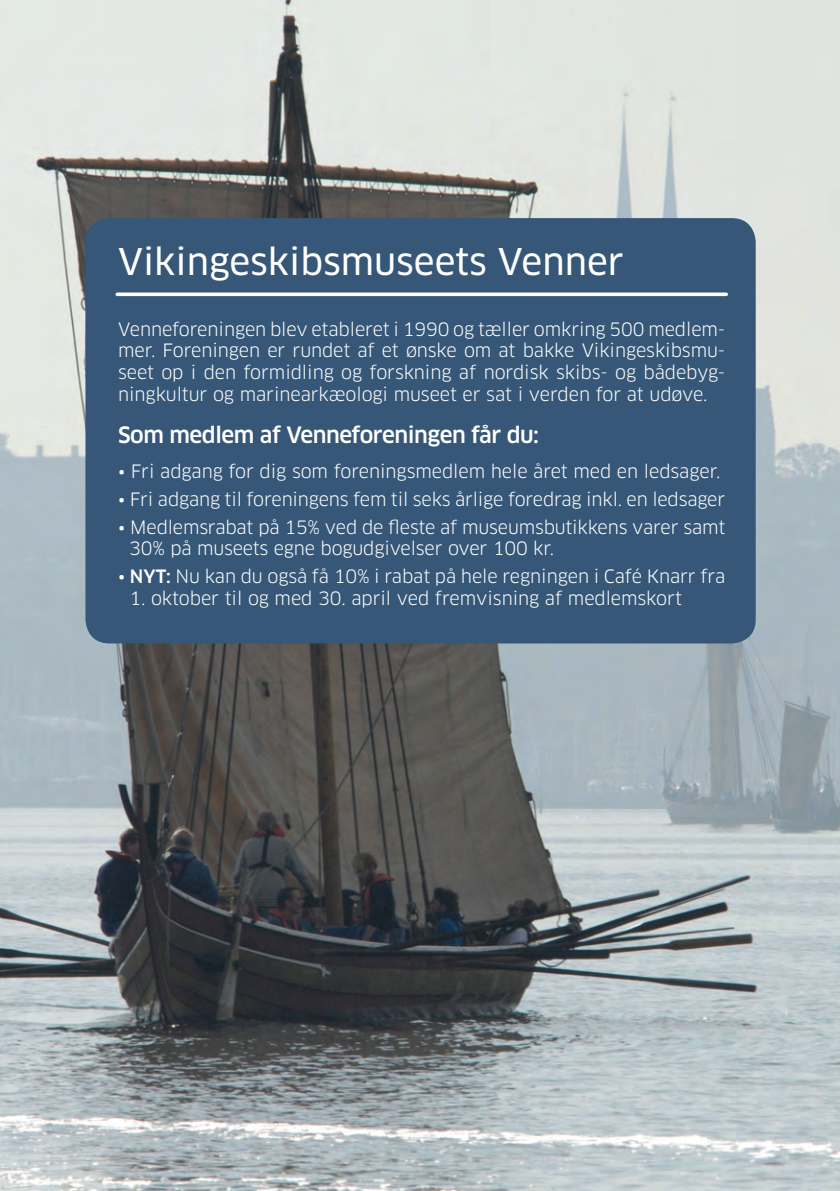
<style>
.page{position:relative;width:840px;height:1191px;background:#fff}
.page>*{position:absolute;margin:0;border:0;box-sizing:border-box;transform-origin:0 0}
.t1{font:36px "Clan OT News";color:#fff}
.t2{font:500 22px "Clan OT";letter-spacing:-.02em;color:#fff}
.t3{font:18px/21.6px "Clan OT";letter-spacing:-.01em;color:#fff;text-align:justify}
.s1{font-weight:500}
</style>
<div class="page">
<img style="left:0;top:0;width:839px;height:1191px">
<div style="left:85px;top:218px;width:670px;height:425px;background:#365777;border-radius:24px"></div>
<svg style="left:117px;top:292px;width:608px;height:4px;background:#e5e9ed"></svg>
<h1 class="t1" style="left:118px;top:240px;width:507px">Vikingeskibsmuseets Venner</h1>
<p class="t3" style="left:118px;top:318px;width:608px">Venneforeningen blev etableret i 1990 og tæller omkring 500 medlem&shy;mer. Foreningen er rundet af et ønske om at bakke Vikingeskibsmu&shy;seet op i den formidling og forskning af nordisk skibs- og bådebyg&shy;ningkultur og marinearkæologi museet er sat i verden for at udøve.</p>
<p class="t2" style="left:118px;top:422px;width:422px">Som medlem af Venneforeningen får du:</p>
<p class="t3" style="left:118px;top:460px;width:603px">• Fri adgang for dig som foreningsmedlem hele året med en ledsager.</p>
<p class="t3" style="left:118px;top:488px;width:608px">• Fri adgang til foreningens fem til seks årlige foredrag inkl. en ledsager</p>
<p class="t3" style="left:129px;top:516px;width:597px;text-indent:-11px">• Medlemsrabat på 15% ved de fleste af museumsbutikkens varer samt<br>30% på museets egne bogudgivelser over 100 kr.</p>
<p class="t3" style="left:118px;top:566px;width:608px">• <span class="s1">NYT:</span> Nu kan du også få 10% i rabat på hele regningen i Café Knarr fra</p>
<p class="t3" style="left:129px;top:587px;width:553px">1. oktober til og med 30. april ved fremvisning af medlemskort</p>
</div>
